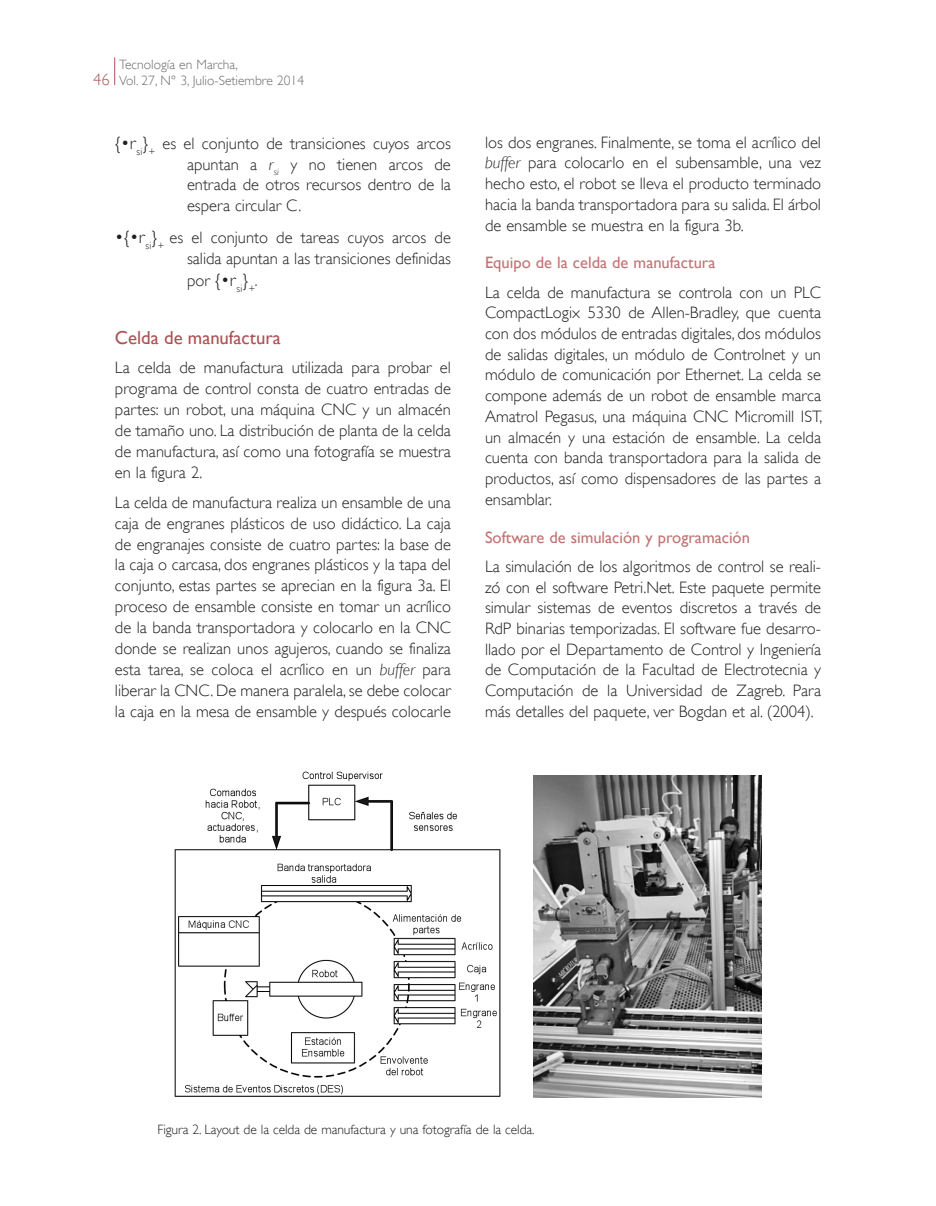
<style>
.page{position:relative;width:936px;height:1206px;background:#fff}
.page>*{position:absolute;margin:0;border:0;box-sizing:border-box;transform-origin:0 0}
.a_subtitulo{font:18.75px "Gill Sans";color:#ad5153}
.Escalonado{font:300 18px "Gill Sans";color:#231f20}
._7_texto{font:300 16.5px/20.7px "Gill Sans";color:#231f20;text-align:justify}
.Escalonado-2{font:300 16.5px/20.9px "Gill Sans";color:#231f20;text-align:justify}
.a_subtitulo_2{font:16.5px "Gill Sans";color:#c17373}
._8_titulos_cuadros{font:300 13.5px "Gill Sans";letter-spacing:-.005em;color:#231f20}
.t1{font:300 13.5px/16.2px "Gill Sans";color:#6c6d70}
.s1{font-size:16.5px;color:#ad5153}
.s2{font-size:18px}
.s3{font-style:italic}
.s4{font-size:16.5px}
.s5{font-style:italic;font-size:16.5px}
</style>
<div class="page">
<svg style="left:114px;top:57px;width:1px;height:28px"></svg>
<img style="left:174px;top:771px;width:327px;height:326px">
<img style="left:533px;top:775px;width:228px;height:322px">
<p class="t1" style="left:93px;top:56px;width:212px;text-indent:26px">Tecnología en Marcha,<br><span class="s1">46</span> Vol. 27, N° 3, Julio-Setiembre 2014</p>
<p class="Escalonado-2" style="left:187px;top:132px;width:265px;text-indent:-72px"><span class="s2">{•r</span><sub>si</sub><span class="s2">}</span><sub>+</sub> es el conjunto de transiciones cuyos arcos apuntan a <span class="s3">r</span><sub>si</sub> y no tienen arcos de entrada de otros recursos dentro de la espera circular C.</p>
<p class="Escalonado-2" style="left:115px;top:226px;width:337px;text-align:right"><span class="s2">•{•r</span><sub>si</sub><span class="s2">}</span><sub>+</sub> es el conjunto de tareas cuyos arcos de salida apuntan a las transiciones definidas</p>
<p class="Escalonado" style="left:187px;top:270px;width:72px"><span class="s4">por</span> {•r<sub>si</sub>}<sub>+</sub><span class="s5">.</span></p>
<p class="a_subtitulo" style="left:115px;top:327px;width:167px">Celda de manufactura</p>
<p class="_7_texto" style="left:115px;top:357px;width:337px">La celda de manufactura utilizada para probar el programa de control consta de cuatro entradas de partes: un robot, una máquina CNC y un almacén de tamaño uno. La distribución de planta de la celda de manufactura, así como una fotografía se muestra en la figura 2.</p>
<p class="_7_texto" style="left:115px;top:491px;width:337px">La celda de manufactura realiza un ensamble de una caja de engranes plásticos de uso didáctico. La caja de engranajes consiste de cuatro partes: la base de la caja o carcasa, dos engranes plásticos y la tapa del conjunto, estas partes se aprecian en la figura 3a. El proceso de ensamble consiste en tomar un acrílico de la banda transportadora y colocarlo en la CNC donde se realizan unos agujeros, cuando se finaliza esta tarea, se coloca el acrílico en un <span class="s3">buffer</span> para liberar la CNC. De manera paralela, se debe colocar la caja en la mesa de ensamble y después colocarle</p>
<p class="_7_texto" style="left:485px;top:132px;width:337px">los dos engranes. Finalmente, se toma el acrílico del <span class="s3">buffer</span> para colocarlo en el subensamble, una vez hecho esto, el robot se lleva el producto terminado hacia la banda transportadora para su salida. El árbol de ensamble se muestra en la figura 3b.</p>
<p class="a_subtitulo_2" style="left:485px;top:253px;width:232px">Equipo de la celda de manufactura</p>
<p class="_7_texto" style="left:485px;top:281px;width:339px">La celda de manufactura se controla con un PLC CompactLogix 5330 de Allen-Bradley, que cuenta con dos módulos de entradas digitales, dos módulos de salidas digitales, un módulo de Controlnet y un módulo de comunicación por Ethernet. La celda se compone además de un robot de ensamble marca Amatrol Pegasus, una máquina CNC Micromill IST, un almacén y una estación de ensamble. La celda cuenta con banda transportadora para la salida de productos, así como dispensadores de las partes a ensamblar.</p>
<p class="a_subtitulo_2" style="left:485px;top:527px;width:266px">Software de simulación y programación</p>
<p class="_7_texto" style="left:485px;top:555px;width:337px">La simulación de los algoritmos de control se reali&shy;zó con el software Petri.Net. Este paquete permite simular sistemas de eventos discretos a través de RdP binarias temporizadas. El software fue desarro&shy;llado por el Departamento de Control y Ingeniería de Computación de la Facultad de Electrotecnia y Computación de la Universidad de Zagreb. Para más detalles del paquete, ver Bogdan et al. (2004).</p>
<p class="_8_titulos_cuadros" style="left:157px;top:1120px;width:378px">Figura 2. Layout de la celda de manufactura y una fotografía de la celda.</p>
</div>
